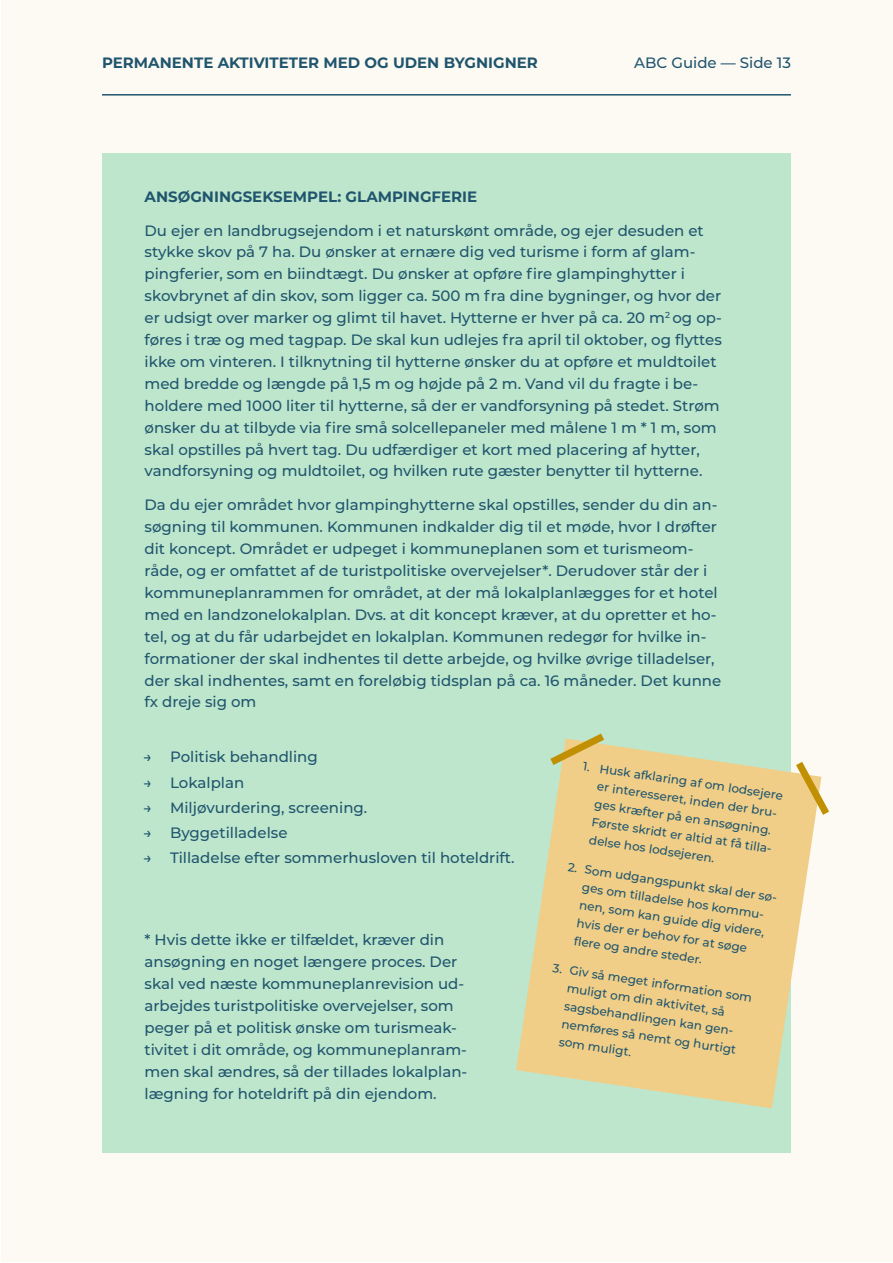
<style>
.page{position:relative;width:893px;height:1263px;background:#fff}
.page>*{position:absolute;margin:0;border:0;box-sizing:border-box;transform-origin:0 0}
.t1{font:500 15px/21.9px "Visit Denmark";color:#20556e}
.t2{font:700 15px "Visit Denmark";color:#20556e}
.t3{font:500 12px/18px "Visit Denmark";color:#20556e}
</style>
<div class="page">
<div style="left:1px;top:1px;width:891px;height:1261px;background:#fdfaf3"></div>
<hr style="left:102px;top:94px;width:689px;height:2px;background:#20556e">
<div style="left:102px;top:153px;width:689px;height:999px;background:#bee6cc"></div>
<svg style="left:516px;top:744px;width:300px;height:364px;fill:#f0ce88"></svg>
<svg style="left:796px;top:762px;width:33px;height:53px"></svg>
<svg style="left:550px;top:733px;width:54px;height:32px"></svg>
<p class="t2" style="left:102px;top:52px;width:437px">PERMANENTE AKTIVITETER MED OG UDEN BYGNIGNER</p>
<p class="t1" style="left:634px;top:51px;width:158px">ABC Guide — Side 13</p>
<p class="t2" style="left:145px;top:185px;width:334px">ANSØGNINGSEKSEMPEL: GLAMPINGFERIE</p>
<p class="t1" style="left:145px;top:219px;width:579px">Du ejer en landbrugsejendom i et naturskønt område, og ejer desuden et stykke skov på 7 ha. Du ønsker at ernære dig ved turisme i form af glam&shy;pingferier, som en biindtægt. Du ønsker at opføre fire glampinghytter i skovbrynet af din skov, som ligger ca. 500 m fra dine bygninger, og hvor der er udsigt over marker og glimt til havet. Hytterne er hver på ca. 20 m<sup>2</sup> og op&shy;føres i træ og med tagpap. De skal kun udlejes fra april til oktober, og flyttes ikke om vinteren. I tilknytning til hytterne ønsker du at opføre et muldtoilet med bredde og længde på 1,5 m og højde på 2 m. Vand vil du fragte i be&shy;holdere med 1000 liter til hytterne, så der er vandforsyning på stedet. Strøm ønsker du at tilbyde via fire små solcellepaneler med målene 1 m * 1 m, som skal opstilles på hvert tag. Du udfærdiger et kort med placering af hytter, vandforsyning og muldtoilet, og hvilken rute gæster benytter til hytterne.</p>
<p class="t1" style="left:145px;top:493px;width:578px">Da du ejer området hvor glampinghytterne skal opstilles, sender du din an&shy;søgning til kommunen. Kommunen indkalder dig til et møde, hvor I drøfter dit koncept. Området er udpeget i kommuneplanen som et turismeom&shy;råde, og er omfattet af de turistpolitiske overvejelser*. Derudover står der i kommuneplanrammen for området, at der må lokalplanlægges for et hotel med en landzonelokalplan. Dvs. at dit koncept kræver, at du opretter et ho&shy;tel, og at du får udarbejdet en lokalplan. Kommunen redegør for hvilke in&shy;formationer der skal indhentes til dette arbejde, og hvilke øvrige tilladelser, der skal indhentes, samt en foreløbig tidsplan på ca. 16 måneder. Det kunne fx dreje sig om</p>
<p class="t1" style="left:143px;top:745px;width:176px">→ Politisk behandling</p>
<p class="t1" style="left:143px;top:771px;width:103px">→ Lokalplan</p>
<p class="t1" style="left:143px;top:796px;width:226px">→ Miljøvurdering, screening.</p>
<p class="t1" style="left:143px;top:821px;width:146px">→ Byggetilladelse</p>
<p class="t1" style="left:143px;top:846px;width:373px">→ Tilladelse efter sommerhusloven til hoteldrift.</p>
<p class="t1" style="left:145px;top:928px;width:324px">* Hvis dette ikke er tilfældet, kræver din ansøgning en noget længere proces. Der skal ved næste kommuneplanrevision ud&shy;arbejdes turistpolitiske overvejelser, som peger på et politisk ønske om turismeak&shy;tivitet i dit område, og kommuneplanram&shy;men skal ændres, så der tillades lokalplan&shy;lægning for hoteldrift på din ejendom.</p>
<p class="t3" style="left:602px;top:758px;width:187px;text-indent:-17px;rotate:9deg">1. Husk afklaring af om lodsejere er interesseret, inden der bru&shy;ges kræfter på en ansøgning.<br>Første skridt er altid at få tilla&shy;delse hos lodsejeren.</p>
<p class="t3" style="left:587px;top:859px;width:197px;text-indent:-17px;rotate:9deg">2. Som udgangspunkt skal der sø&shy;ges om tilladelse hos kommu&shy;nen, som kan guide dig videre, hvis der er behov for at søge<br>fl ere og andre steder.</p>
<p class="t3" style="left:571px;top:960px;width:186px;text-indent:-17px;rotate:9deg">3. Giv så meget information som muligt om din aktivitet, så sagsbehandlingen kan gen&shy;nemføres så nemt og hurtigt som muligt.</p>
</div>
